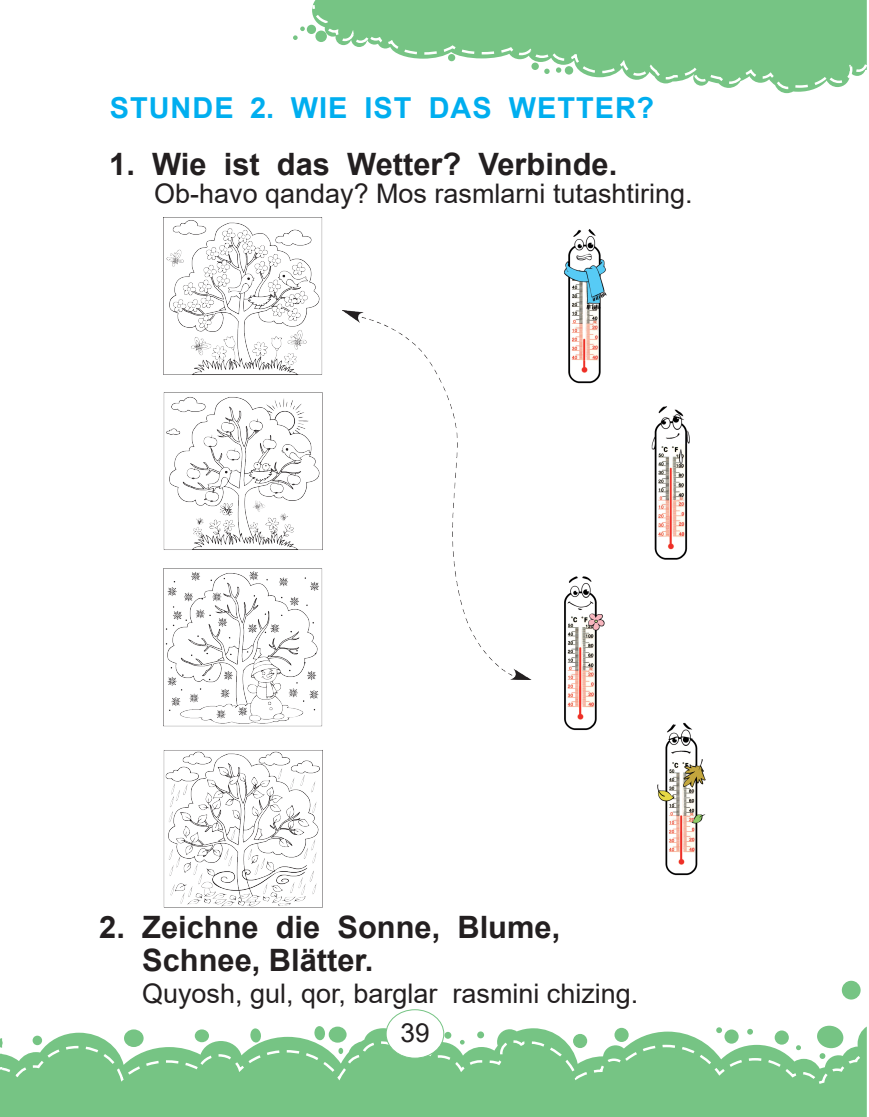
<style>
.page{position:relative;width:869px;height:1117px;background:#fff}
.page>*{position:absolute;margin:0;border:0;box-sizing:border-box;transform-origin:0 0}
.t1{font:700 30.8px/32.2px "Arial";color:#231f20}
.t2{font:700 28.88px "Arial";letter-spacing:.035em;color:#00aeef}
.t3{font:26.95px "Arial";color:#231f20}
.t4{font:26.25px "Arial";color:#231f20}
</style>
<div class="page">
<svg style="left:4px;top:980px;width:862px;height:136px"></svg>
<svg style="left:4px;top:1036px;width:863px;height:49px"></svg>
<div style="left:307px;top:25px;width:9px;height:9px;background:#76c484;border-radius:50%"></div>
<svg style="left:293px;top:26px;width:12px;height:14px"></svg>
<svg style="left:313px;top:0;width:553px;height:93px;fill:#76c484"></svg>
<svg style="left:311px;top:3px;width:556px;height:87px"></svg>
<div style="left:386px;top:1009px;width:57px;height:48px;background:#fff;border-radius:50%"></div>
<div style="left:385px;top:1008px;width:59px;height:50px;border:1px solid #76c484;border-radius:50%"></div>
<svg style="left:0;top:1038px;width:4px;height:78px"></svg>
<img style="left:564px;top:229px;width:43px;height:155px">
<img style="left:651px;top:406px;width:39px;height:154px">
<img style="left:564px;top:576px;width:41px;height:155px">
<img style="left:657px;top:722px;width:47px;height:154px">
<img style="left:164px;top:217px;width:159px;height:691px">
<img style="left:342px;top:310px;width:188px;height:369px">
<p class="t2" style="left:110px;top:88px;width:545px">STUNDE 2. WIE IST DAS WETTER?</p>
<p class="t1" style="left:109px;top:148px;width:509px">1. Wie ist das Wetter? Verbinde.</p>
<p class="t3" style="left:154px;top:175px;width:539px">Ob-havo qanday? Mos rasmlarni tutashtiring.</p>
<p class="t1" style="left:142px;top:911px;width:419px;text-indent:-43px">2. Zeichne die Sonne, Blume,<br>Schnee, Blätter.</p>
<p class="t3" style="left:142px;top:974px;width:497px">Quyosh, gul, qor, barglar rasmini chizing.</p>
<p class="t4" style="left:400px;top:1014px;width:31px">39</p>
</div>
